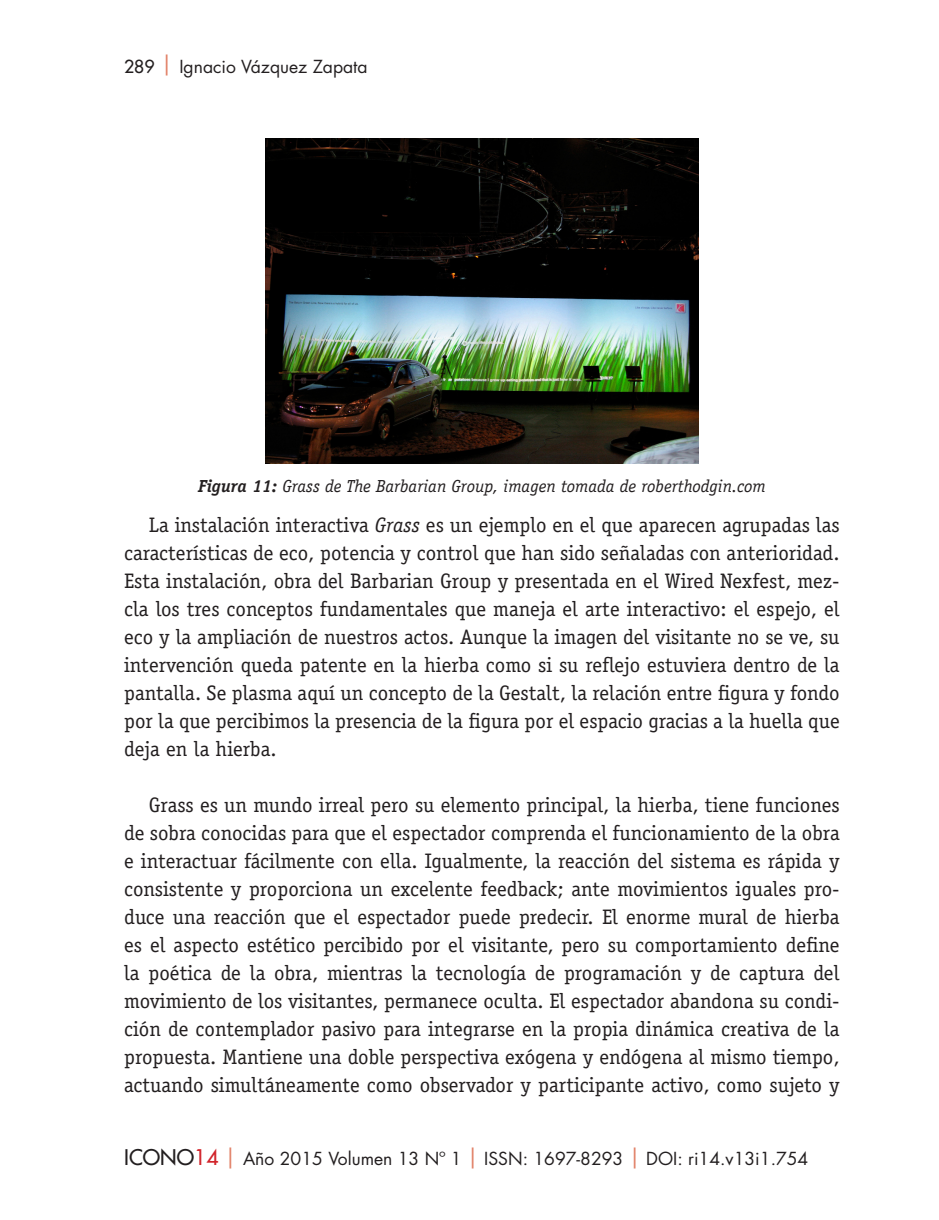
<style>
.page{position:relative;width:939px;height:1220px;background:#fff}
.page>*{position:absolute;margin:0;border:0;box-sizing:border-box;transform-origin:0 0}
.texto_articulo{font:21px/28px "Officina Serif Std";color:#231f20;text-align:justify}
.t1{font:17.5px "Futura Std";color:#231f20}
.pie_foto_figura_tabl{font:italic 17.5px "Officina Serif Std";color:#231f20}
.s1{font-weight:500}
.s2{font-size:21px;color:#e18066}
.s3{font-weight:700}
.s4{font-style:italic}
.s5{font-weight:500;font-size:21px}
.s6{font-weight:500;font-size:21px;color:#d1232a}
</style>
<div class="page">
<img style="left:265px;top:139px;width:433px;height:324px">
<p class="t1" style="left:124px;top:56px;width:245px"><span class="s1">289</span> <span class="s2">|</span> Ignacio Vázquez Zapata</p>
<p class="pie_foto_figura_tabl" style="left:198px;top:476px;width:569px"><span class="s3">Figura 11:</span> Grass de The Barbarian Group, imagen tomada de roberthodgin.com</p>
<p class="texto_articulo" style="left:124px;top:511px;width:716px;text-indent:25px">La instalación interactiva <span class="s4">Grass</span> es un ejemplo en el que aparecen agrupadas las características de eco, potencia y control que han sido señaladas con anterioridad.<br>Esta instalación, obra del Barbarian Group y presentada en el Wired Nexfest, mez&shy;cla los tres conceptos fundamentales que maneja el arte interactivo: el espejo, el eco y la ampliación de nuestros actos. Aunque la imagen del visitante no se ve, su intervención queda patente en la hierba como si su reflejo estuviera dentro de la pantalla. Se plasma aquí un concepto de la Gestalt, la relación entre figura y fondo por la que percibimos la presencia de la figura por el espacio gracias a la huella que deja en la hierba.</p>
<p class="texto_articulo" style="left:124px;top:791px;width:716px;text-indent:25px">Grass es un mundo irreal pero su elemento principal, la hierba, tiene funciones de sobra conocidas para que el espectador comprenda el funcionamiento de la obra e interactuar fácilmente con ella. Igualmente, la reacción del sistema es rápida y consistente y proporciona un excelente feedback; ante movimientos iguales pro&shy;duce una reacción que el espectador puede predecir. El enorme mural de hierba es el aspecto estético percibido por el visitante, pero su comportamiento define la poética de la obra, mientras la tecnología de programación y de captura del movimiento de los visitantes, permanece oculta. El espectador abandona su condi&shy;ción de contemplador pasivo para integrarse en la propia dinámica creativa de la propuesta. Mantiene una doble perspectiva exógena y endógena al mismo tiempo, actuando simultáneamente como observador y participante activo, como sujeto y</p>
<p class="t1" style="left:124px;top:1148px;width:685px"><span class="s5">ICONO</span><span class="s6">14</span> <span class="s2">|</span> Año 2015 Volumen 13 Nº 1 <span class="s2">|</span> ISSN: 1697-8293 <span class="s2">|</span> DOI: ri14.v13i1.754</p>
</div>
